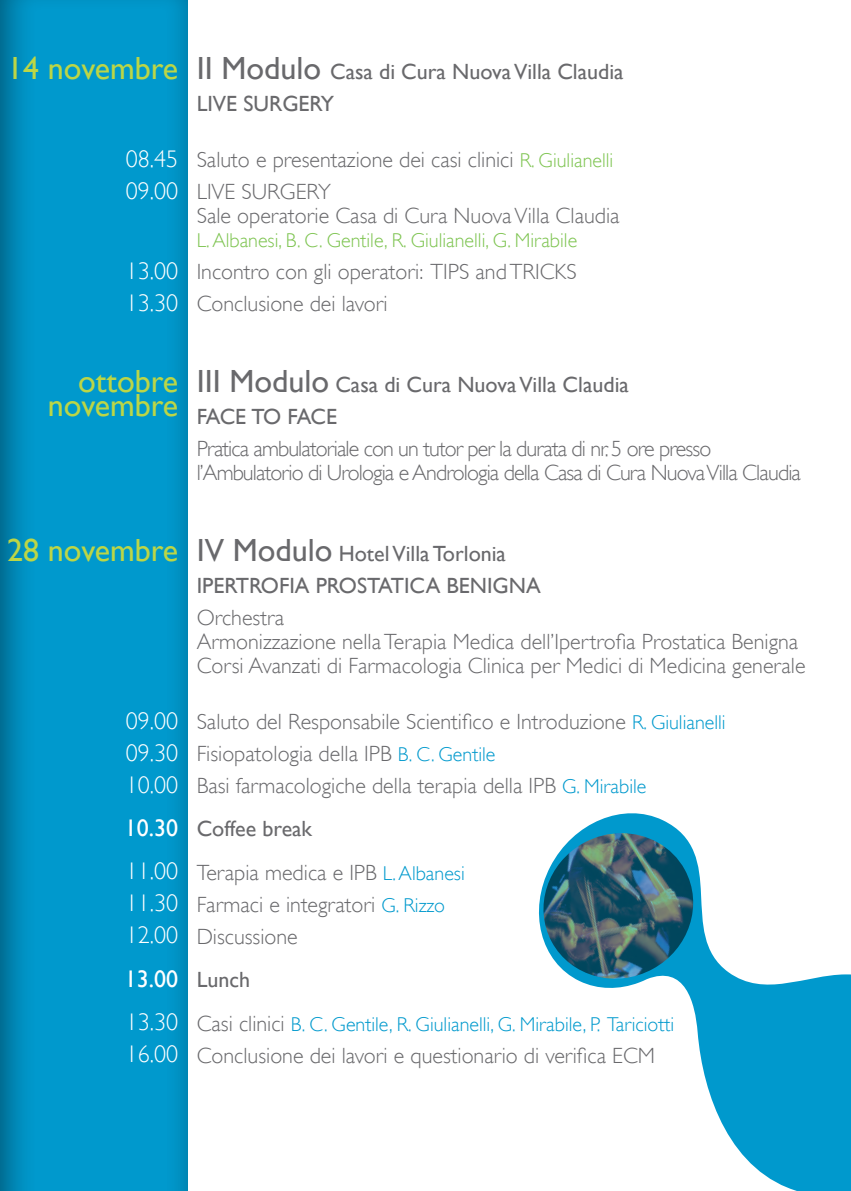
<style>
.page{position:relative;width:851px;height:1191px;background:#fff}
.page>*{position:absolute;margin:0;border:0;box-sizing:border-box;transform-origin:0 0}
.t1{font:32px/24px "Gill Sans";color:#bcd646;text-align:right}
.t2{font:300 24px/32px "Gill Sans";color:#fff}
.t3{font:24px "Gill Sans";color:#fff}
.t4{font:300 22px/32px "Gill Sans";color:#69696c}
.t5{font:22px/32px "Gill Sans";color:#69696c}
.t6{font:300 22px/24px "Gill Sans";letter-spacing:-.04em;color:#69696c}
.t7{font:300 20px "Gill Sans";color:#0099cd}
.t8{font:300 20px "Gill Sans";color:#7ec451}
.s1{font-size:32px}
.s2{font-size:20px;color:#7ec451}
.s3{font-size:20px;color:#0099cd}
.s4{font-weight:400}
.s5{font-size:22px;color:#69696c}
</style>
<div class="page">
<div style="left:0;top:0;width:188px;height:1191px;background:#231f20;opacity:.5"></div>
<svg style="left:578px;top:813px;width:272px;height:378px"></svg>
<img style="left:539px;top:833px;width:164px;height:156px">
<h1 class="t1" style="left:7px;top:56px;width:172px">14 novembre</h1>
<p class="t2" style="left:126px;top:143px;width:54px">08.45<br>09.00</p>
<p class="t2" style="left:126px;top:255px;width:54px">13.00<br>13.30</p>
<p class="t5" style="left:197px;top:55px;width:428px"><span class="s1">II Modulo</span> Casa di Cura Nuova Villa Claudia<br>LIVE SURGERY</p>
<p class="t4" style="left:197px;top:143px;width:418px">Saluto e presentazione dei casi clinici <span class="s2">R. Giulianelli<br></span>LIVE SURGERY</p>
<p class="t4" style="left:197px;top:199px;width:424px">Sale operatorie Casa di Cura Nuova Villa Claudia</p>
<p class="t8" style="left:197px;top:229px;width:382px">L. Albanesi, B. C. Gentile, R. Giulianelli, G. Mirabile</p>
<p class="t4" style="left:197px;top:255px;width:381px">Incontro con gli operatori: TIPS and TRICKS<br>Conclusione dei lavori</p>
<h1 class="t1" style="left:48px;top:369px;width:132px">ottobre novembre</h1>
<p class="t5" style="left:197px;top:368px;width:433px"><span class="s1">III Modulo</span> Casa di Cura Nuova Villa Claudia<br>FACE TO FACE</p>
<p class="t6" style="left:197px;top:436px;width:605px">Pratica ambulatoriale con un tutor per la durata di nr. 5 ore presso l’Ambulatorio di Urologia e Andrologia della Casa di Cura Nuova Villa Claudia</p>
<h1 class="t1" style="left:7px;top:538px;width:172px">28 novembre</h1>
<p class="t2" style="left:126px;top:704px;width:54px;text-align:justify">09.00<br>09.30<br>10.00</p>
<p class="t3" style="left:125px;top:814px;width:55px">10.30</p>
<p class="t2" style="left:126px;top:855px;width:54px;text-align:justify">11.00<br>11.30<br>12.00</p>
<p class="t3" style="left:125px;top:964px;width:55px">13.00</p>
<p class="t2" style="left:126px;top:1006px;width:54px">13.30<br>16.00</p>
<p class="t5" style="left:197px;top:537px;width:345px"><span class="s1">IV Modulo</span> Hotel Villa Torlonia<br>IPERTROFIA PROSTATICA BENIGNA</p>
<p class="t4" style="left:197px;top:605px;width:610px;line-height:24px">Orchestra<br>Armonizzazione nella Terapia Medica dell’Ipertrofia Prostatica Benigna<br>Corsi Avanzati di Farmacologia Clinica per Medici di Medicina generale</p>
<p class="t4" style="left:197px;top:705px;width:530px">Saluto del Responsabile Scientifico e Introduzione <span class="s3">R. Giulianelli<br></span>Fisiopatologia della IPB <span class="s3">B. C. Gentile<br></span>Basi farmacologiche della terapia della IPB <span class="s3">G. Mirabile</span></p>
<p class="t4" style="left:197px;top:807px;width:269px;line-height:43.4px"><span class="s4">Coffee break<br></span>Terapia medica e IPB <span class="s3">L. Albanesi</span></p>
<p class="t4" style="left:197px;top:888px;width:250px">Farmaci e integratori <span class="s3">G. Rizzo<br></span>Discussione</p>
<p class="t5" style="left:197px;top:963px;width:55px">Lunch</p>
<p class="t7" style="left:197px;top:1012px;width:479px"><span class="s5">Casi clinici</span> B. C. Gentile, R. Giulianelli, G. Mirabile, P. Tariciotti</p>
<p class="t4" style="left:197px;top:1039px;width:460px">Conclusione dei lavori e questionario di verifica ECM</p>
</div>
